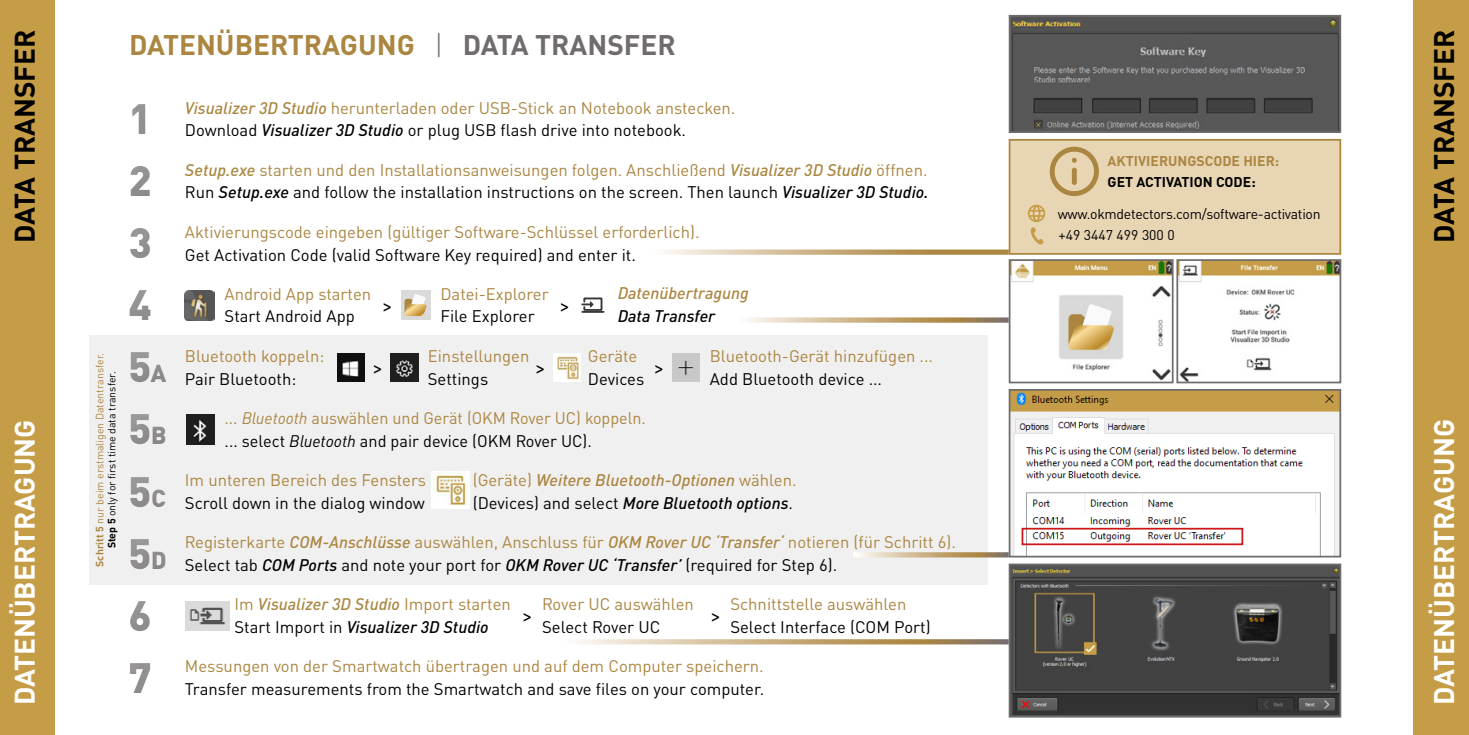
<style>
.page{position:relative;width:1469px;height:735px;background:#fff}
.page>*{position:absolute;margin:0;border:0;box-sizing:border-box;transform-origin:0 0}
.t1{font:900 42px/61.9px "DIN Pro";color:#9b9899}
.t2{font:700 28px "DIN Pro";color:#fff}
.t3{font:700 28px "DIN Pro";color:#ab8641}
.t4{font:700 28px "DIN Pro";color:#000}
.t5{font:21px "DIN Pro";color:#000}
.t6{font:16.62px/22.8px "DIN Pro";color:#ab8641}
.t7{font:16.62px "DIN Pro";color:#000}
.t8{font:italic 500 16.62px/22.8px "DIN Pro";color:#ab8641}
.t9{font:italic 500 16.62px "DIN Pro";color:#000}
.t10{font:14px/21px "DIN Pro";letter-spacing:-.02em;color:#000}
.t11{font:700 14px "DIN Pro";color:#ab8641}
.t12{font:700 14px "DIN Pro";color:#000}
.t13{font:10.5px/12.2px "DIN Pro";color:#ab8641;text-align:center}
.s1{font-weight:300;color:#706c6d}
.s2{color:#706c6d}
.s3{font-weight:700}
.s4{font-weight:700;color:#000}
.s5{color:#000}
.s6{font-weight:500;font-style:italic}
.s7{font-weight:500;font-style:italic;color:#000}
.s8{font-size:24.5px}
.s9{font-style:italic}
.s10{font-style:italic;color:#000}
.s11{font-weight:400;font-style:normal}
.s12{font-weight:400;font-style:normal;color:#000}
</style>
<div class="page">
<div style="left:1413px;top:0;width:55px;height:734px;background:#c69d47"></div>
<div style="left:0;top:0;width:55px;height:734px;background:#c69d47"></div>
<div style="left:89px;top:335px;width:898px;height:249px;background:#f1f0f0"></div>
<svg style="left:665px;top:249px;width:343px;height:5px;background:#cdb68d"></svg>
<svg style="left:746px;top:317px;width:262px;height:5px"></svg>
<div style="left:118px;top:330px;width:80px;height:63px;background:#000;opacity:.75"></div>
<img style="left:1011px;top:392px;width:327px;height:162px">
<div style="left:1008px;top:389px;width:333px;height:168px;border:2px solid #706c6d"></div>
<img style="left:1011px;top:18px;width:327px;height:112px">
<div style="left:1008px;top:15px;width:333px;height:118px;border:2px solid #706c6d"></div>
<div style="left:117px;top:392px;width:82px;height:63px;background:#000;opacity:.75"></div>
<div style="left:117px;top:454px;width:80px;height:63px;background:#000;opacity:.75"></div>
<div style="left:94px;top:578px;width:109px;height:63px;background:#000;opacity:.75"></div>
<div style="left:94px;top:640px;width:109px;height:63px;background:#fff"></div>
<div style="left:1008px;top:139px;width:333px;height:115px;background:#e8d5b4;border:2px solid #ab8641"></div>
<svg style="left:1049px;top:146px;width:49px;height:50px"></svg>
<svg style="left:1027px;top:204px;width:18px;height:40px"></svg>
<svg style="left:853px;top:552px;width:155px;height:5px"></svg>
<img style="left:186px;top:414px;width:29px;height:30px">
<img style="left:337px;top:353px;width:27px;height:28px">
<img style="left:391px;top:353px;width:27px;height:28px">
<img style="left:553px;top:353px;width:27px;height:28px">
<img style="left:672px;top:353px;width:27px;height:28px">
<div style="left:117px;top:516px;width:82px;height:63px;background:#000;opacity:.75"></div>
<div style="left:401px;top:290px;width:29px;height:30px;background:#dbdadb"></div>
<svg style="left:404px;top:294px;width:22px;height:22px"></svg>
<svg style="left:581px;top:297px;width:23px;height:15px"></svg>
<img style="left:203px;top:290px;width:12px;height:30px">
<img style="left:185px;top:600px;width:44px;height:30px">
<div style="left:1021px;top:527px;width:222px;height:18px;border:2px solid #cd1719"></div>
<img style="left:1011px;top:566px;width:327px;height:148px">
<div style="left:1008px;top:563px;width:333px;height:154px;border:2px solid #706c6d"></div>
<svg style="left:578px;top:639px;width:430px;height:5px;background:#c5af8a"></svg>
<img style="left:431px;top:471px;width:38px;height:37px">
<div style="left:94px;top:268px;width:109px;height:63px;background:#000;opacity:.75"></div>
<img style="left:1011px;top:262px;width:159px;height:118px">
<div style="left:1008px;top:259px;width:165px;height:124px;border:2px solid #706c6d"></div>
<img style="left:1179px;top:262px;width:159px;height:118px">
<div style="left:1176px;top:259px;width:165px;height:124px;border:2px solid #706c6d"></div>
<h2 class="t4" style="left:1px;top:243px;width:214px;rotate:-90deg">DATA TRANSFER</h2>
<h2 class="t2" style="left:1px;top:704px;width:287px;rotate:-90deg">DATENÜBERTRAGUNG</h2>
<h2 class="t3" style="left:129px;top:21px;width:548px">DATENÜBERTRAGUNG <span class="s1">|</span> <span class="s2">DATA TRANSFER</span></h2>
<p class="t13" style="left:92px;top:566px;width:215px;rotate:-90deg"><span class="s3">Schritt 5</span> nur beim erstmaligen Datentransfer.<br><span class="s4">Step 5</span> <span class="s5">only for first time data transfer.</span></p>
<h1 class="t1" style="left:128px;top:82px;width:25px">1</h1>
<p class="t6" style="left:185px;top:94px;width:552px"><span class="s6">Visualizer 3D Studio</span> herunterladen oder USB-Stick an Notebook anstecken.<br><span class="s5">Download</span> <span class="s7">Visualizer 3D Studio</span> <span class="s5">or plug USB flash drive into notebook.</span></p>
<h1 class="t1" style="left:128px;top:144px;width:25px">2</h1>
<p class="t6" style="left:185px;top:156px;width:745px"><span class="s6">Setup.exe</span> starten und den Installationsanweisungen folgen. Anschließend <span class="s6">Visualizer 3D Studio</span> öffnen.<br><span class="s5">Run</span> <span class="s7">Setup.exe</span> <span class="s5">and follow the installation instructions on the screen. Then launch</span> <span class="s7">Visualizer 3D Studio.</span></p>
<h1 class="t1" style="left:128px;top:206px;width:25px">3<br>4</h1>
<h1 class="t1" style="left:128px;top:330px;width:40px">5<span class="s8">A</span></h1>
<h1 class="t1" style="left:128px;top:392px;width:40px">5<span class="s8">B<br></span>5<span class="s8">C</span></h1>
<h1 class="t1" style="left:128px;top:516px;width:40px">5<span class="s8">D</span></h1>
<h1 class="t1" style="left:128px;top:578px;width:25px">6<br>7</h1>
<p class="t6" style="left:185px;top:219px;width:516px">Aktivierungscode eingeben (gültiger Software-Schlüssel erforderlich).</p>
<p class="t7" style="left:185px;top:241px;width:452px">Get Activation Code (valid Software Key required) and enter it.</p>
<p class="t6" style="left:225px;top:280px;width:148px">Android App starten</p>
<p class="t7" style="left:225px;top:303px;width:132px">Start Android App</p>
<p class="t5" style="left:382px;top:288px;width:12px">&gt;</p>
<p class="t6" style="left:440px;top:280px;width:110px">Datei-Explorer</p>
<p class="t7" style="left:440px;top:303px;width:96px">File Explorer</p>
<p class="t5" style="left:559px;top:288px;width:12px">&gt;</p>
<p class="t8" style="left:617px;top:280px;width:133px">Datenübertragung</p>
<p class="t9" style="left:617px;top:303px;width:99px">Data Transfer</p>
<p class="t6" style="left:185px;top:343px;width:141px">Bluetooth koppeln:</p>
<p class="t6" style="left:428px;top:343px;width:103px">Einstellungen</p>
<p class="t6" style="left:588px;top:343px;width:51px">Geräte</p>
<p class="t6" style="left:710px;top:343px;width:225px">Bluetooth-Gerät hinzufügen ...</p>
<p class="t7" style="left:185px;top:365px;width:113px">Pair Bluetooth:</p>
<p class="t7" style="left:428px;top:365px;width:62px">Settings</p>
<p class="t7" style="left:588px;top:365px;width:58px">Devices</p>
<p class="t7" style="left:709px;top:365px;width:174px">Add Bluetooth device ...</p>
<p class="t5" style="left:372px;top:350px;width:12px">&gt;</p>
<p class="t5" style="left:535px;top:350px;width:12px">&gt;</p>
<p class="t5" style="left:653px;top:350px;width:12px">&gt;</p>
<p class="t6" style="left:225px;top:405px;width:423px">... <span class="s9">Bluetooth</span> auswählen und Gerät (OKM Rover UC) koppeln. <span class="s5">... select</span> <span class="s10">Bluetooth</span> <span class="s5">and pair device (OKM Rover UC).</span></p>
<p class="t6" style="left:185px;top:467px;width:243px">Im unteren Bereich des Fensters</p>
<p class="t7" style="left:185px;top:489px;width:241px">Scroll down in the dialog window</p>
<p class="t8" style="left:472px;top:466px;width:325px"><span class="s11">(Geräte)</span> Weitere Bluetooth-Optionen <span class="s11">wählen. </span><span class="s12">(Devices) and select</span> <span class="s5">More Bluetooth options</span><span class="s12">.</span></p>
<p class="t6" style="left:185px;top:529px;width:772px">Registerkarte <span class="s6">COM-Anschlüsse</span> auswählen, Anschluss für <span class="s6">OKM Rover UC ‘Transfer‘</span> notieren (für Schritt 6).<br><span class="s5">Select tab</span> <span class="s7">COM Ports</span> <span class="s5">and note your port for</span> <span class="s7">OKM Rover UC ‘Transfer’</span> <span class="s5">(required for Step 6).</span></p>
<p class="t8" style="left:234px;top:590px;width:278px"><span class="s11">Im</span> Visualizer 3D Studio <span class="s11">Import starten<br></span><span class="s12">Start Import in</span> <span class="s5">Visualizer 3D Studio</span></p>
<p class="t5" style="left:522px;top:598px;width:12px">&gt;</p>
<p class="t6" style="left:542px;top:591px;width:153px">Rover UC auswählen</p>
<p class="t7" style="left:542px;top:613px;width:120px">Select Rover UC</p>
<p class="t5" style="left:710px;top:598px;width:12px">&gt;</p>
<p class="t6" style="left:730px;top:591px;width:177px">Schnittstelle auswählen</p>
<p class="t7" style="left:730px;top:613px;width:202px">Select Interface (COM Port)</p>
<p class="t6" style="left:185px;top:653px;width:580px">Messungen von der Smartwatch übertragen und auf dem Computer speichern.</p>
<p class="t7" style="left:185px;top:675px;width:581px">Transfer measurements from the Smartwatch and save files on your computer.</p>
<p class="t11" style="left:1107px;top:149px;width:173px">AKTIVIERUNGSCODE HIER:</p>
<p class="t12" style="left:1107px;top:170px;width:149px">GET ACTIVATION CODE:</p>
<p class="t10" style="left:1057px;top:202px;width:264px">www.okmdetectors.com/software-activation +49 3447 499 300 0</p>
<h2 class="t4" style="left:1420px;top:243px;width:214px;rotate:-90deg">DATA TRANSFER</h2>
<h2 class="t2" style="left:1420px;top:704px;width:287px;rotate:-90deg">DATENÜBERTRAGUNG</h2>
</div>
